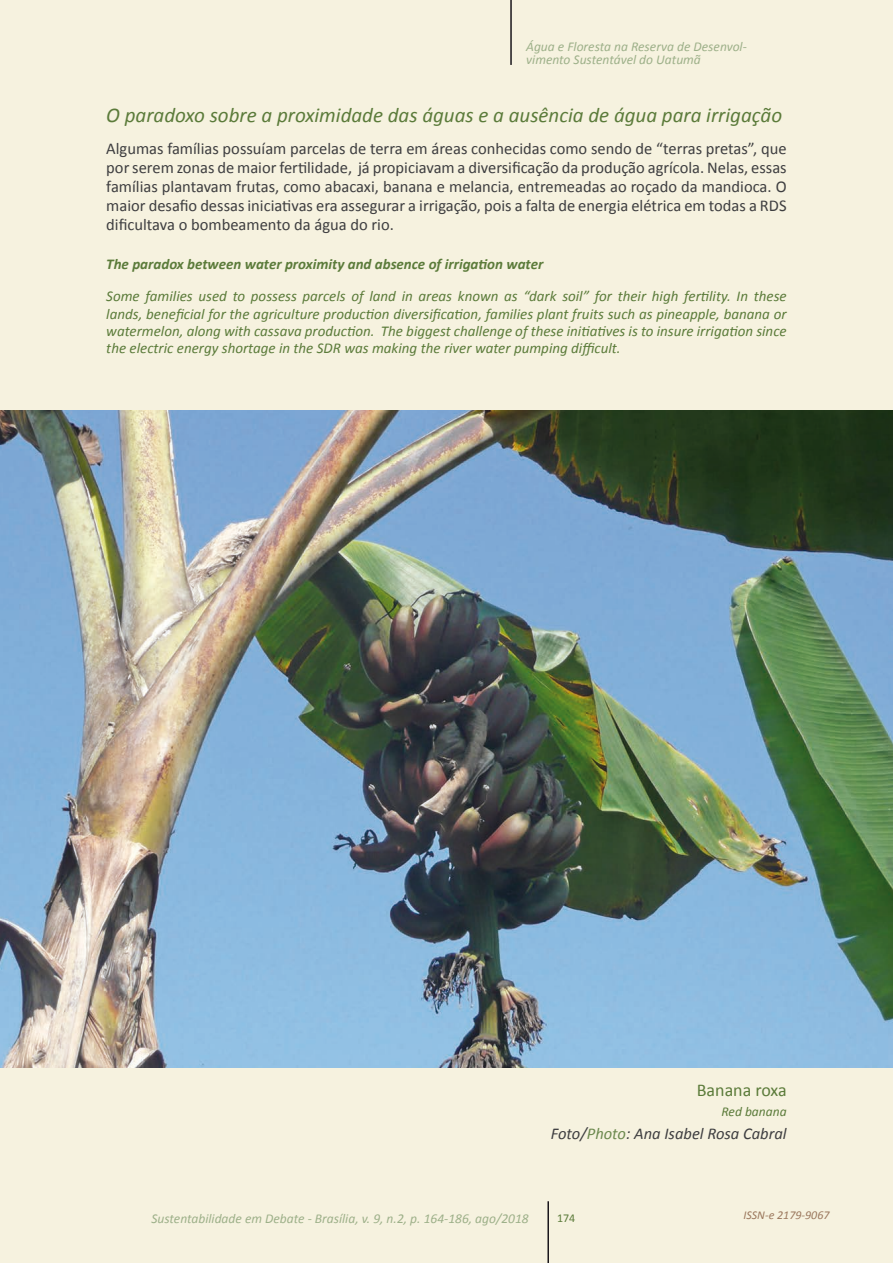
<style>
.page{position:relative;width:893px;height:1263px;background:#f6f2df}
.page>*{position:absolute;margin:0;border:0;box-sizing:border-box;transform-origin:0 0}
.t1{font:italic 21px "Calibri";color:#5b7b3a}
.t2{font:18px "Calibri";color:#5b7b3a}
.t3{font:16.5px/18.9px "Calibri";color:#3e3e40;text-align:justify}
.t4{font:italic 16.5px "Calibri";color:#3e3e40}
.t5{font:italic 15px/17.2px "Calibri";color:#5b7b3a;text-align:justify}
.t6{font:italic 700 15px "Calibri";color:#5b7b3a}
.t7{font:italic 13.5px/13.5px "Calibri";color:#9db089}
.t8{font:italic 13.5px "Calibri";color:#5b7b3a}
.t9{font:italic 12px "Calibri";color:#9b785d}
.t10{font:12px "Calibri";color:#5b7b3a}
.s1{color:#6c894e}
</style>
<div class="page">
<hr style="left:510px;top:0;width:2px;height:65px;background:#1a171c">
<hr style="left:547px;top:1201px;width:2px;height:62px;background:#1a171c">
<img style="left:0;top:410px;width:893px;height:657px">
<p class="t7" style="left:526px;top:39px;width:222px">Água e Floresta na Reserva de Desenvol&shy;vimento Sustentável do Uatumã</p>
<p class="t1" style="left:106px;top:101px;width:677px">O paradoxo sobre a proximidade das águas e a ausência de água para irrigação</p>
<p class="t3" style="left:106px;top:139px;width:682px">Algumas famílias possuíam parcelas de terra em áreas conhecidas como sendo de “terras pretas”, que por serem zonas de maior fertilidade, já propiciavam a diversificação da produção agrícola. Nelas, essas famílias plantavam frutas, como abacaxi, banana e melancia, entremeadas ao roçado da mandioca. O maior desafio dessas iniciativas era assegurar a irrigação, pois a falta de energia elétrica em todas a RDS dificultava o bombeamento da água do rio.</p>
<p class="t6" style="left:106px;top:255px;width:439px">The paradox between water proximity and absence of irrigation water</p>
<p class="t5" style="left:106px;top:287px;width:682px">Some families used to possess parcels of land in areas known as “dark soil” for their high fertility. In these lands, beneficial for the agriculture production diversification, families plant fruits such as pineapple, banana or watermelon, along with cassava production. The biggest challenge of these initiatives is to insure irrigation since the electric energy shortage in the SDR was making the river water pumping difficult.</p>
<p class="t2" style="left:697px;top:1078px;width:91px">Banana roxa</p>
<p class="t8" style="left:721px;top:1102px;width:67px">Red banana</p>
<p class="t4" style="left:551px;top:1122px;width:237px">Foto/<span class="s1">Photo</span>: Ana Isabel Rosa Cabral</p>
<p class="t7" style="left:151px;top:1212px;width:379px">Sustentabilidade em Debate - Brasília, v. 9, n.2, p. 164-186, ago/2018</p>
<p class="t9" style="left:743px;top:1207px;width:88px">ISSN-e 2179-9067</p>
<p class="t10" style="left:557px;top:1210px;width:20px">174</p>
</div>
